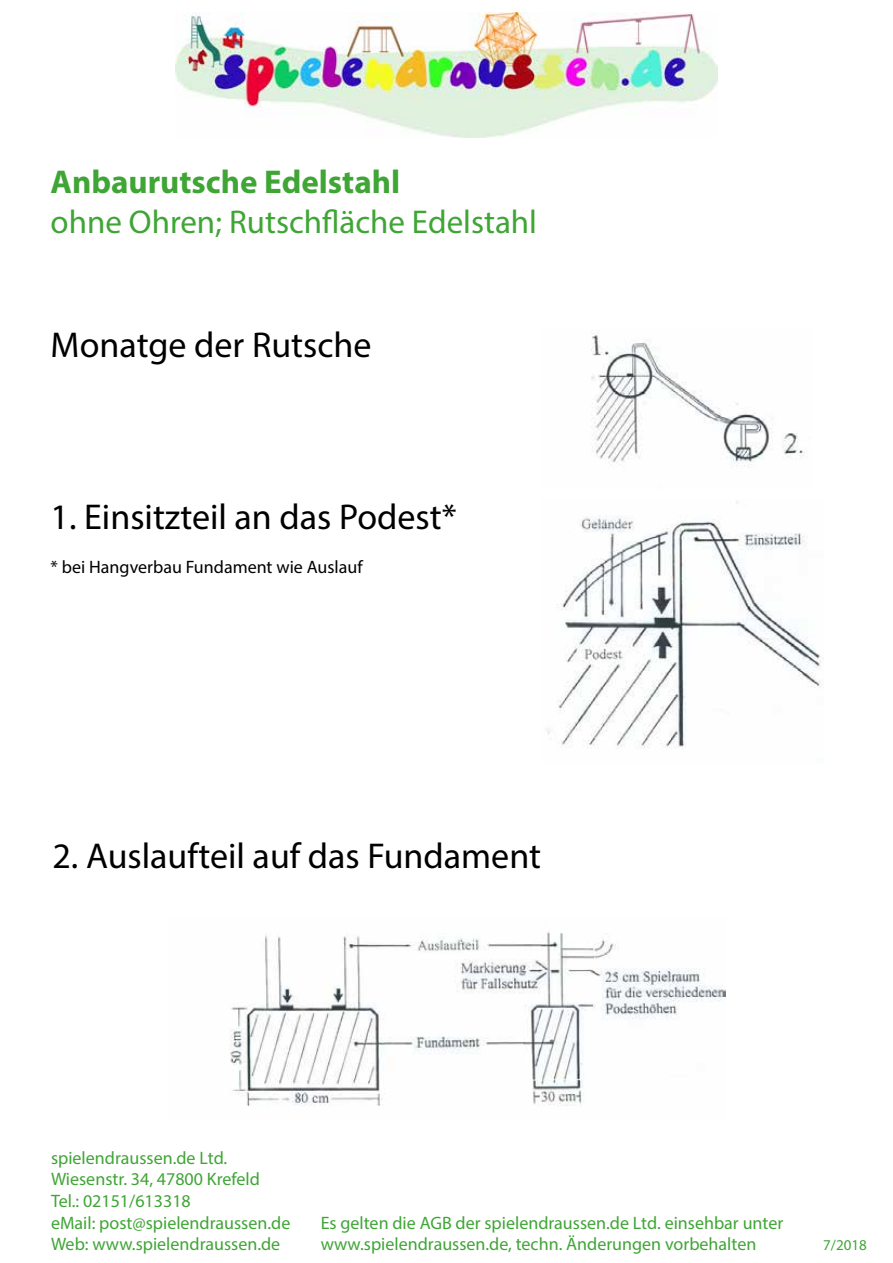
<style>
.page{position:relative;width:893px;height:1263px;background:#fff}
.page>*{position:absolute;margin:0;border:0;box-sizing:border-box;transform-origin:0 0}
.t1{font:36px "Myriad Pro";color:#000}
.t2{font:33px "Myriad Pro";color:#3fa535}
.t3{font:700 33px "Myriad Pro";color:#3fa535}
.t4{font:18px/21.6px "Myriad Pro";color:#3fa535}
.t5{font:18px "Myriad Pro";color:#000}
.t6{font:15px "Myriad Pro";color:#3fa535}
</style>
<div class="page">
<img style="left:176px;top:13px;width:541px;height:124px">
<img style="left:230px;top:932px;width:495px;height:174px">
<img style="left:591px;top:330px;width:214px;height:138px">
<img style="left:546px;top:501px;width:278px;height:248px">
<h2 class="t3" style="left:51px;top:161px;width:351px">Anbaurutsche Edelstahl</h2>
<h2 class="t2" style="left:51px;top:202px;width:488px">ohne Ohren; Rutschfläche Edelstahl</h2>
<h1 class="t1" style="left:51px;top:322px;width:322px">Monatge der Rutsche</h1>
<h1 class="t1" style="left:51px;top:495px;width:407px">1. Einsitzteil an das Podest*</h1>
<p class="t5" style="left:51px;top:555px;width:313px">* bei Hangverbau Fundament wie Auslauf</p>
<h1 class="t1" style="left:53px;top:833px;width:490px">2. Auslaufteil auf das Fundament</h1>
<p class="t4" style="left:51px;top:1147px;width:241px">spielendraussen.de Ltd.<br>Wiesenstr. 34, 47800 Krefeld<br>Tel.: 02151/613318<br>eMail: post@spielendraussen.de<br>Web: www.spielendraussen.de</p>
<p class="t4" style="left:321px;top:1211px;width:464px">Es gelten die AGB der spielendraussen.de Ltd. einsehbar unter www.spielendraussen.de, techn. Änderungen vorbehalten</p>
<p class="t6" style="left:823px;top:1235px;width:45px">7/2018</p>
</div>
